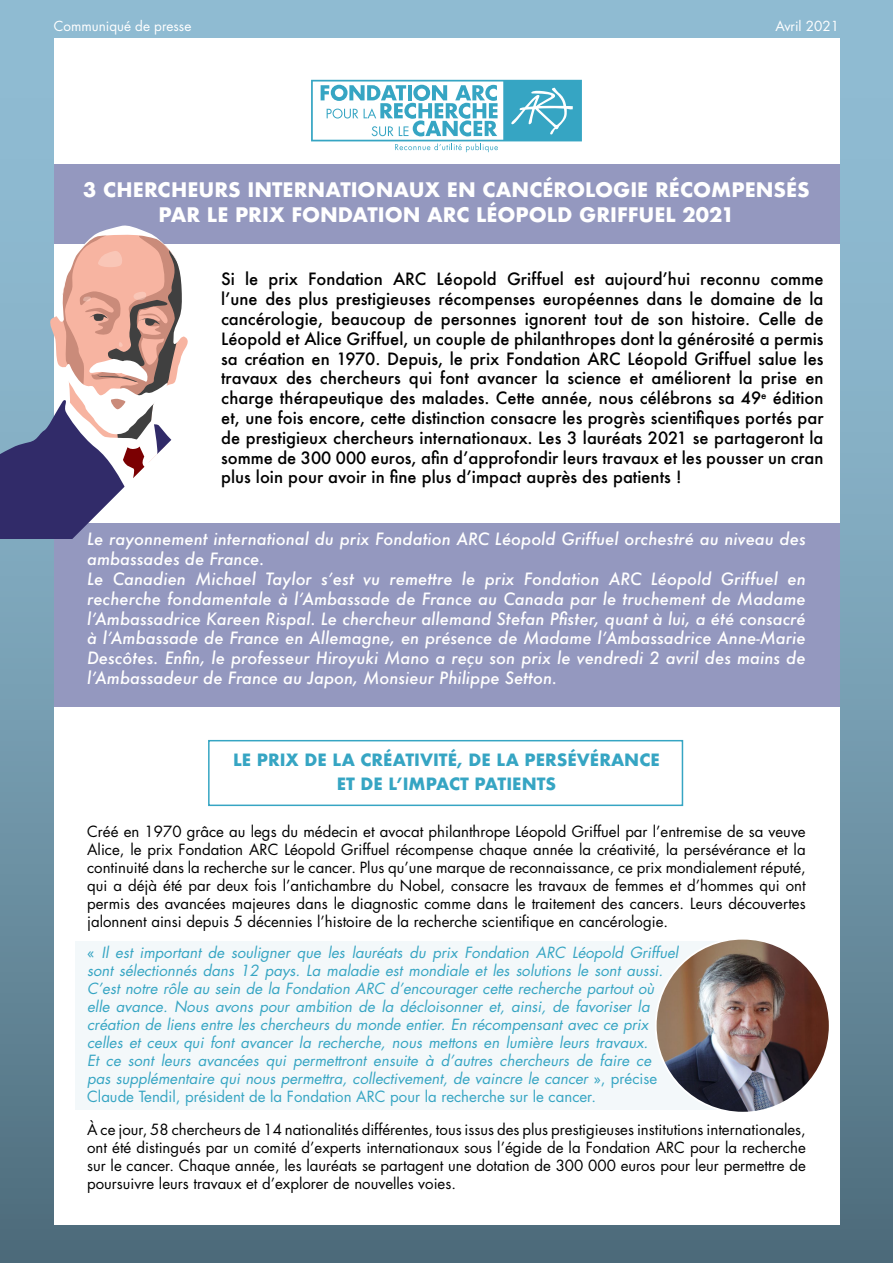
<style>
.page{position:relative;width:893px;height:1263px;background:#fff}
.page>*{position:absolute;margin:0;border:0;box-sizing:border-box;transform-origin:0 0}
.t1{font:700 19.5px/25.5px "Futura";color:#fff;text-align:center}
.t2{font:500 16.5px/19.8px "Futura";color:#000;text-align:justify}
.t3{font:italic 500 16.5px/19.8px "Futura";color:#fff}
.t4{font:700 16.5px/24px "Futura";color:#36a5c3;text-align:center}
.t5{font:15px/18px "Futura Std";color:#000;text-align:justify}
.t6{font:italic 15px/18px "Futura Std";color:#36a5c3}
.t7{font:13.5px "Futura Std";color:#fff}
.s1{font-style:normal}
</style>
<div class="page">
<div style="left:0;top:0;width:893px;height:1263px;background:linear-gradient(to bottom,#9ac8e0,#547484)"></div>
<div style="left:54px;top:38px;width:785px;height:1187px;background:#fff"></div>
<div style="left:54px;top:523px;width:785px;height:184px;background:#9498bf"></div>
<div style="left:54px;top:164px;width:785px;height:79px;background:#9498bf"></div>
<div style="left:75px;top:941px;width:675px;height:169px;background:#f3f8fa"></div>
<div style="left:208px;top:740px;width:475px;height:66px;background:#fff;border:2px solid #36a5c3"></div>
<svg style="left:0;top:224px;width:241px;height:315px"></svg>
<svg style="left:311px;top:80px;width:271px;height:72px"></svg>
<img style="left:656px;top:939px;width:174px;height:174px;border-radius:87px">
<p class="t7" style="left:54px;top:17px;width:139px">Communiqué de presse</p>
<p class="t7" style="left:775px;top:17px;width:65px">Avril 2021</p>
<h1 class="t1" style="left:83px;top:177px;width:728px">3 CHERCHEURS INTERNATIONAUX EN CANCÉROLOGIE RÉCOMPENSÉS<br>PAR LE PRIX FONDATION ARC LÉOPOLD GRIFFUEL 2021</h1>
<p class="t2" style="left:221px;top:269px;width:604px">Si le prix Fondation ARC Léopold Griffuel est aujourd’hui reconnu comme l’une des plus prestigieuses récompenses européennes dans le domaine de la cancérologie, beaucoup de personnes ignorent tout de son histoire. Celle de Léopold et Alice Griffuel, un couple de philanthropes dont la générosité a permis sa création en 1970. Depuis, le prix Fondation ARC Léopold Griffuel salue les travaux des chercheurs qui font avancer la science et améliorent la prise en charge thérapeutique des malades. Cette année, nous célébrons sa 49<sup>e</sup> édition et, une fois encore, cette distinction consacre les progrès scientifiques portés par de prestigieux chercheurs internationaux. Les 3 lauréats 2021 se partageront la somme de 300 000 euros, afin d’approfondir leurs travaux et les pousser un cran plus loin pour avoir in fine plus d’impact auprès des patients !</p>
<p class="t3" style="left:87px;top:529px;width:720px">Le rayonnement international du prix Fondation ARC Léopold Griffuel orchestré au niveau des ambassades de France.<br>Le Canadien Michael Taylor s’est vu remettre le prix Fondation ARC Léopold Griffuel en recherche fondamentale à l’Ambassade de France au Canada par le truchement de Madame l’Ambassadrice Kareen Rispal. Le chercheur allemand Stefan Pfister, quant à lui, a été consacré à l’Ambassade de France en Allemagne, en présence de Madame l’Ambassadrice Anne-Marie Descôtes. Enfin, le professeur Hiroyuki Mano a reçu son prix le vendredi 2 avril des mains de l’Ambassadeur de France au Japon, Monsieur Philippe Setton.</p>
<p class="t4" style="left:233px;top:747px;width:428px">LE PRIX DE LA CRÉATIVITÉ, DE LA PERSÉVÉRANCE<br>ET DE L’IMPACT PATIENTS</p>
<p class="t5" style="left:87px;top:823px;width:720px">Créé en 1970 grâce au legs du médecin et avocat philanthrope Léopold Griffuel par l’entremise de sa veuve Alice, le prix Fondation ARC Léopold Griffuel récompense chaque année la créativité, la persévérance et la continuité dans la recherche sur le cancer. Plus qu’une marque de reconnaissance, ce prix mondialement réputé, qui a déjà été par deux fois l’antichambre du Nobel, consacre les travaux de femmes et d’hommes qui ont permis des avancées majeures dans le diagnostic comme dans le traitement des cancers. Leurs découvertes jalonnent ainsi depuis 5 décennies l’histoire de la recherche scientifique en cancérologie.</p>
<p class="t6" style="left:87px;top:944px;width:593px"><span class="s1">«</span> Il est important de souligner que les lauréats du prix Fondation ARC Léopold Griffuel sont sélectionnés dans 12 pays. La maladie est mondiale et les solutions le sont aussi.<br>C’est notre rôle au sein de la Fondation ARC d’encourager cette recherche partout où elle avance. Nous avons pour ambition de la décloisonner et, ainsi, de favoriser la création de liens entre les chercheurs du monde entier. En récompensant avec ce prix celles et ceux qui font avancer la recherche, nous mettons en lumière leurs travaux.<br>Et ce sont leurs avancées qui permettront ensuite à d’autres chercheurs de faire ce<br>pas supplémentaire qui nous permettra, collectivement, de vaincre le cancer <span class="s1">», précise Claude Tendil, président de la Fondation ARC pour la recherche sur le cancer.</span></p>
<p class="t5" style="left:87px;top:1121px;width:720px">À ce jour, 58 chercheurs de 14 nationalités différentes, tous issus des plus prestigieuses institutions internationales, ont été distingués par un comité d’experts internationaux sous l’égide de la Fondation ARC pour la recherche sur le cancer. Chaque année, les lauréats se partagent une dotation de 300 000 euros pour leur permettre de poursuivre leurs travaux et d’explorer de nouvelles voies.</p>
</div>
